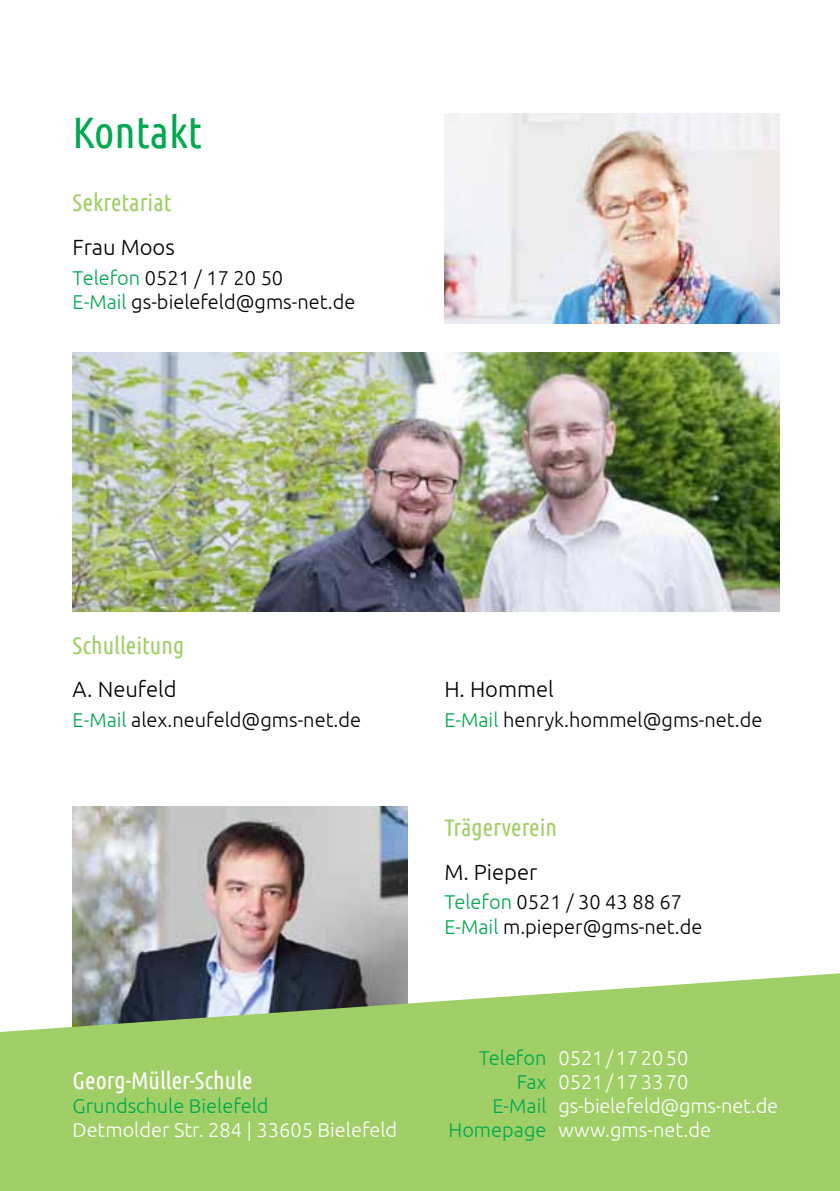
<style>
.page{position:relative;width:840px;height:1191px;background:#fff}
.page>*{position:absolute;margin:0;border:0;box-sizing:border-box;transform-origin:0 0}
.t1{font:44px "Ubuntu Condensed";color:#00a94f}
.t2{font:24px "Ubuntu Condensed";color:#a0cf67}
.t3{font:24px "Ubuntu Condensed";color:#fff}
.t4{font:300 22px "Ubuntu";color:#000}
.t5{font:300 20px/24px "Ubuntu";color:#000}
.t6{font:300 20px/24px "Ubuntu";color:#fff}
.t7{font:300 20px/24px "Ubuntu";color:#00a94f;text-align:right}
.s1{color:#00a94f}
</style>
<div class="page">
<img style="left:73px;top:806px;width:334px;height:167px">
<svg style="left:0;top:973px;width:839px;height:218px;background:#a0c971"></svg>
<img style="left:444px;top:113px;width:334px;height:210px">
<img style="left:73px;top:352px;width:705px;height:260px">
<h1 class="t1" style="left:73px;top:105px;width:131px">Kontakt</h1>
<p class="t2" style="left:73px;top:188px;width:100px">Sekretariat</p>
<p class="t4" style="left:73px;top:234px;width:104px">Frau Moos</p>
<p class="t5" style="left:73px;top:265px;width:284px"><span class="s1">Telefon</span> 0521 / 17 20 50<br><span class="s1">E-Mail</span> gs-bielefeld@gms-net.de</p>
<p class="t2" style="left:73px;top:630px;width:113px">Schulleitung</p>
<p class="t4" style="left:73px;top:676px;width:106px">A. Neufeld</p>
<p class="t5" style="left:73px;top:707px;width:290px"><span class="s1">E-Mail</span> alex.neufeld@gms-net.de</p>
<p class="t3" style="left:73px;top:1065px;width:181px">Georg-Müller-Schule</p>
<p class="t7" style="left:73px;top:1093px;width:197px">Grundschule Bielefeld</p>
<p class="t6" style="left:73px;top:1117px;width:326px">Detmolder Str. 284 | 33605 Bielefeld</p>
<p class="t4" style="left:444px;top:676px;width:111px">H. Hommel</p>
<p class="t5" style="left:444px;top:707px;width:319px"><span class="s1">E-Mail</span> henryk.hommel@gms-net.de</p>
<p class="t2" style="left:444px;top:813px;width:114px">Trägerverein</p>
<p class="t4" style="left:444px;top:858px;width:94px">M. Pieper</p>
<p class="t5" style="left:444px;top:890px;width:259px"><span class="s1">Telefon</span> 0521 / 30 43 88 67<br><span class="s1">E-Mail</span> m.pieper@gms-net.de</p>
<p class="t7" style="left:448px;top:1045px;width:99px">Telefon<br>Fax<br>E-Mail<br>Homepage</p>
<p class="t6" style="left:558px;top:1045px;width:221px">0521/172050<br>0521/173370 gs-bielefeld@gms-net.de www.gms-net.de</p>
</div>
